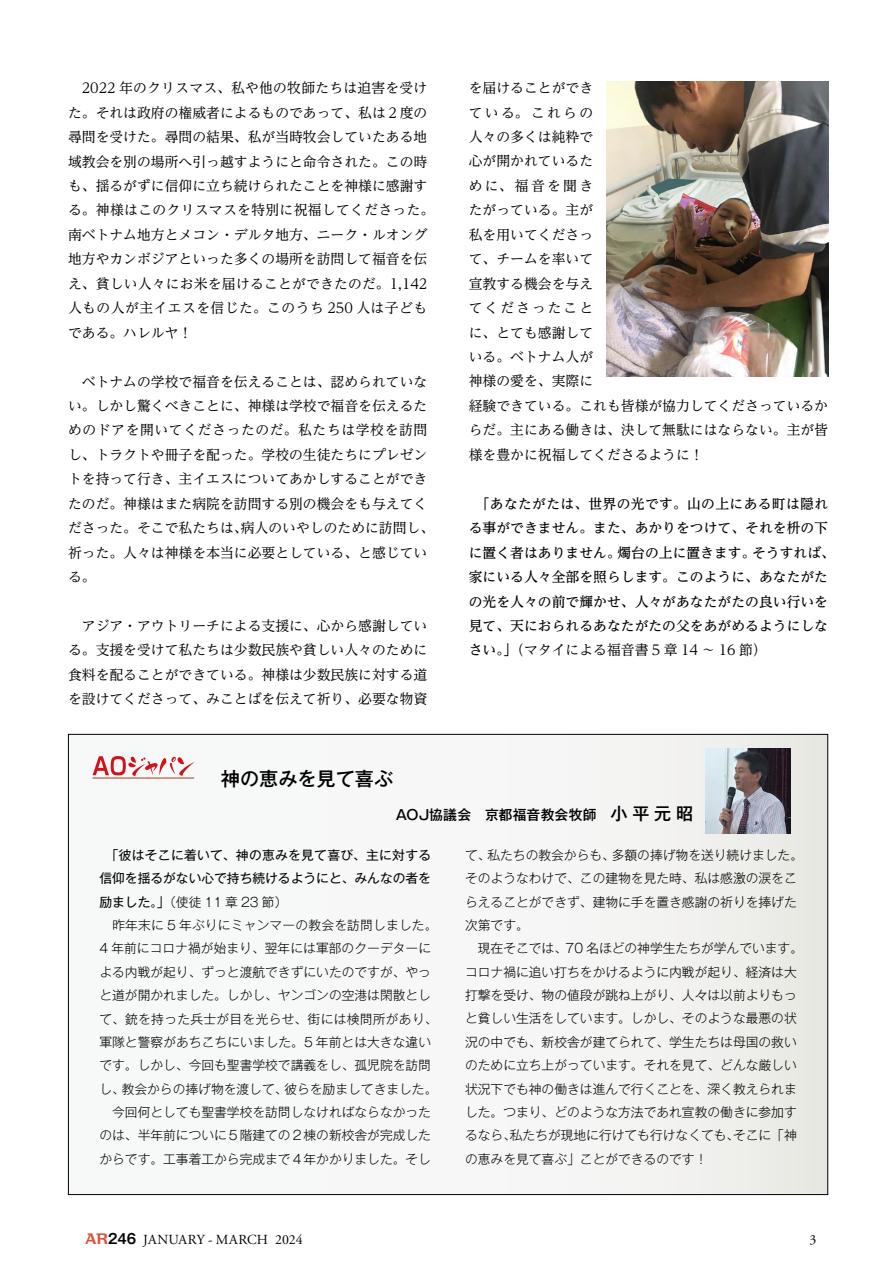
<style>
.page{position:relative;width:893px;height:1263px;background:#fff}
.page>*{position:absolute;margin:0;border:0;box-sizing:border-box;transform-origin:0 0}
.t1{font:500 19.2px "Gothic MB101 Pro";color:#000}
.t2{font:13.8px/24.5px "UD Reimin Pro";color:#000}
.t3{font:500 13.8px/24.5px "UD Reimin Pro";color:#000}
.t4{font:13.8px "Adobe Garamond Pro";letter-spacing:.01em;color:#000}
.t5{font:500 13.8px "Gothic MB101 Pro";letter-spacing:.01em;color:#000}
.t6{font:300 12.75px/23.4px "Gothic MB101 Pro";color:#000}
.s1{font-weight:400}
.s2{font-size:16.95px}
.s3{font-family:"Kakumin Pro";font-weight:800;color:#db543c}
.s4{font-family:"Gothic MB101 Pro De";font-weight:700}
</style>
<div class="page">
<div style="left:68px;top:734px;width:760px;height:460px;background:linear-gradient(to right,#fafbfd,#efeeeb)"></div>
<svg style="left:93px;top:756px;width:101px;height:20px"></svg>
<hr style="left:93px;top:778px;width:101px;height:1px;background:#a7381d">
<img style="left:607px;top:81px;width:221px;height:295px">
<img style="left:706px;top:748px;width:85px;height:85px">
<p class="t2" style="left:68px;top:75px;width:368px">　2022 年のクリスマス、私や他の牧師たちは迫害を受けた。それは政府の権威者によるものであって、私は２度の尋問を受けた。尋問の結果、私が当時牧会していたある地域教会を別の場所へ引っ越すようにと命令された。この時も、揺るがずに信仰に立ち続けられたことを神様に感謝する。神様はこのクリスマスを特別に祝福してくださった。南ベトナム地方とメコン・デルタ地方、ニーク・ルオング地方やカンボジアといった多くの場所を訪問して福音を伝え、貧しい人々にお米を届けることができたのだ。1,142人もの人が主イエスを信じた。このうち 250 人は子どもである。ハレルヤ！</p>
<p class="t2" style="left:68px;top:369px;width:368px">　ベトナムの学校で福音を伝えることは、認められていない。しかし驚くべきことに、神様は学校で福音を伝えるためのドアを開いてくださったのだ。私たちは学校を訪問し、トラクトや冊子を配った。学校の生徒たちにプレゼントを持って行き、主イエスについてあかしすることができたのだ。神様はまた病院を訪問する別の機会をも与えてくださった。そこで私たちは、病人のいやしのために訪問し、祈った。人々は神様を本当に必要としている、と感じている。</p>
<p class="t2" style="left:68px;top:613px;width:361px;text-align:justify">　アジア・アウトリーチによる支援に、心から感謝している。支援を受けて私たちは少数民族や貧しい人々のために食料を配ることができている。神様は少数民族に対する道を設けてくださって、みことばを伝えて祈り、必要な物資</p>
<p class="t2" style="left:469px;top:75px;width:361px">を届けることができ<br>ている。これらの<br>人々の多くは純粋で<br>心が開かれているた<br>めに、福音を聞き<br>たがっている。主が<br>私を用いてくださっ<br>て、チームを率いて<br>宣教する機会を与え<br>てくださったこと<br>に、とても感謝して<br>いる。ベトナム人が<br>神様の愛を、実際に<br>経験できている。これも皆様が協力してくださっているからだ。主にある働きは、決して無駄にはならない。主が皆様を豊かに祝福してくださるように！</p>
<p class="t3" style="left:469px;top:491px;width:368px">　「あなたがたは、世界の光です。山の上にある町は隠れる事ができません。また、あかりをつけて、それを枡の下に置く者はありません。燭台の上に置きます。そうすれば、家にいる人々全部を照らします。このように、あなたがたの光を人々の前で輝かせ、人々があなたがたの良い行いを見て、天におられるあなたがたの父をあがめるようにしなさい。」<span class="s1">（マタイによる福音書 5 章 14 〜 16 節）</span></p>
<h1 class="t1" style="left:221px;top:762px;width:174px">神の恵みを見て喜ぶ</h1>
<p class="t5" style="left:382px;top:804px;width:313px">　AOJ協議会　京都福音教会牧師 <span class="s2">小平元昭</span></p>
<p class="t6" style="left:99px;top:841px;width:340px"><span class="s1">　「彼はそこに着いて、神の恵みを見て喜び、主に対する信仰を揺るがない心で持ち続けるようにと、みんなの者を励ました。」</span>（使徒 11 章 23 節）<br>　昨年末に 5 年ぶりにミャンマーの教会を訪問しました。<br>4 年前にコロナ禍が始まり、翌年には軍部のクーデターによる内戦が起り、ずっと渡航できずにいたのですが、やっと道が開かれました。しかし、ヤンゴンの空港は閑散として、銃を持った兵士が目を光らせ、街には検問所があり、軍隊と警察があちこちにいました。5 年前とは大きな違いです。しかし、今回も聖書学校で講義をし、孤児院を訪問し、教会からの捧げ物を渡して、彼らを励ましてきました。　今回何としても聖書学校を訪問しなければならなかったのは、半年前についに５階建ての２棟の新校舎が完成したからです。工事着工から完成まで４年かかりました。そし</p>
<p class="t6" style="left:465px;top:841px;width:340px">て、私たちの教会からも、多額の捧げ物を送り続けました。そのようなわけで、この建物を見た時、私は感激の涙をこらえることができず、建物に手を置き感謝の祈りを捧げた次第です。<br>　現在そこでは、70 名ほどの神学生たちが学んでいます。コロナ禍に追い打ちをかけるように内戦が起り、経済は大打撃を受け、物の値段が跳ね上がり、人々は以前よりもっと貧しい生活をしています。しかし、そのような最悪の状況の中でも、新校舎が建てられて、学生たちは母国の救いのために立ち上がっています。それを見て、どんな厳しい状況下でも神の働きは進んで行くことを、深く教えられました。つまり、どのような方法であれ宣教の働きに参加するなら、私たちが現地に行けても行けなくても、そこに「神の恵みを見て喜ぶ」ことができるのです！</p>
<p class="t4" style="left:85px;top:1231px;width:219px"><span class="s3">AR</span><span class="s4">246</span> JANUARY - MARCH 2024</p>
<p class="t4" style="left:809px;top:1232px;width:8px">3</p>
</div>
